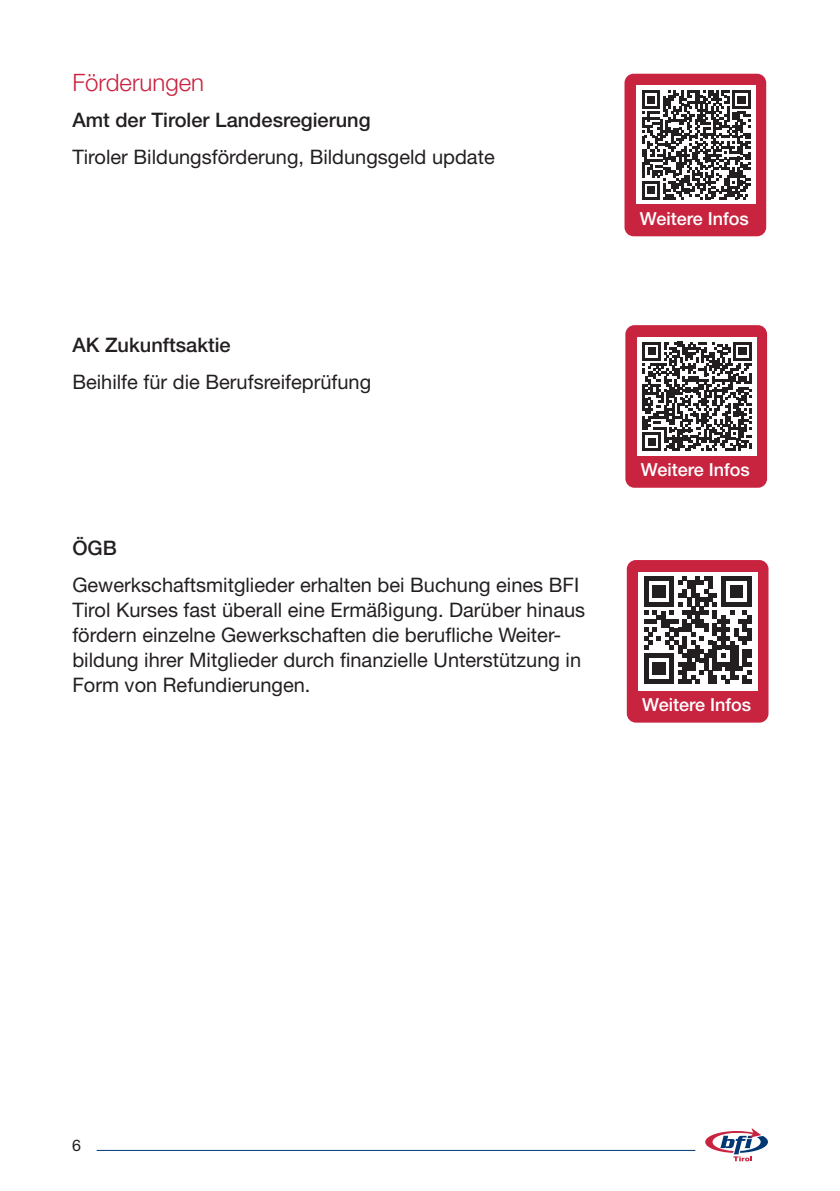
<style>
.page{position:relative;width:840px;height:1191px;background:#fff}
.page>*{position:absolute;margin:0;border:0;box-sizing:border-box;transform-origin:0 0}
.t1{font:300 24px "Helvetica Neue LT Std";color:#c8233f}
.t2{font:20px/25px "Helvetica Neue LT Std";color:#231f20}
.t3{font:500 20px "Helvetica Neue LT Std";color:#231f20}
.Kasten_p{font:500 18px "Helvetica Neue LT Std";color:#fff}
.t4{font:16px "Helvetica Neue LT Std";color:#231f20}
</style>
<div class="page">
<svg style="left:705px;top:1128px;width:62px;height:33px"></svg>
<hr style="left:97px;top:1150px;width:598px;height:1px;background:#013874">
<div style="left:626px;top:560px;width:142px;height:162px;background:#c8233f;border-radius:9px"></div>
<div style="left:638px;top:572px;width:119px;height:118px;background:#fff"></div>
<svg style="left:644px;top:576px;width:107px;height:107px"></svg>
<div style="left:625px;top:325px;width:141px;height:163px;background:#c8233f;border-radius:9px"></div>
<div style="left:636px;top:337px;width:119px;height:118px;background:#fff"></div>
<svg style="left:642px;top:342px;width:109px;height:109px"></svg>
<div style="left:624px;top:74px;width:141px;height:162px;background:#c8233f;border-radius:9px"></div>
<div style="left:635px;top:86px;width:120px;height:118px;background:#fff"></div>
<svg style="left:642px;top:90px;width:108px;height:109px"></svg>
<p class="t1" style="left:72px;top:68px;width:133px">Förderungen</p>
<p class="t3" style="left:72px;top:108px;width:299px">Amt der Tiroler Landesregierung</p>
<p class="t2" style="left:72px;top:144px;width:423px">Tiroler Bildungsförderung, Bildungsgeld update</p>
<p class="t3" style="left:72px;top:333px;width:160px">AK Zukunftsaktie</p>
<p class="t2" style="left:72px;top:369px;width:300px">Beihilfe für die Berufsreifeprüfung</p>
<p class="t3" style="left:72px;top:536px;width:46px">ÖGB</p>
<p class="t2" style="left:72px;top:571px;width:514px">Gewerkschaftsmitglieder erhalten bei Buchung eines BFI Tirol Kurses fast überall eine Ermäßigung. Darüber hinaus fördern einzelne Gewerkschaften die berufliche Weiter&shy;bildung ihrer Mitglieder durch finanzielle Unterstützung in Form von Refundierungen.</p>
<p class="Kasten_p" style="left:639px;top:208px;width:111px">Weitere Infos</p>
<p class="Kasten_p" style="left:640px;top:459px;width:111px">Weitere Infos</p>
<p class="Kasten_p" style="left:641px;top:694px;width:111px">Weitere Infos</p>
<p class="t4" style="left:72px;top:1136px;width:10px">6</p>
</div>
